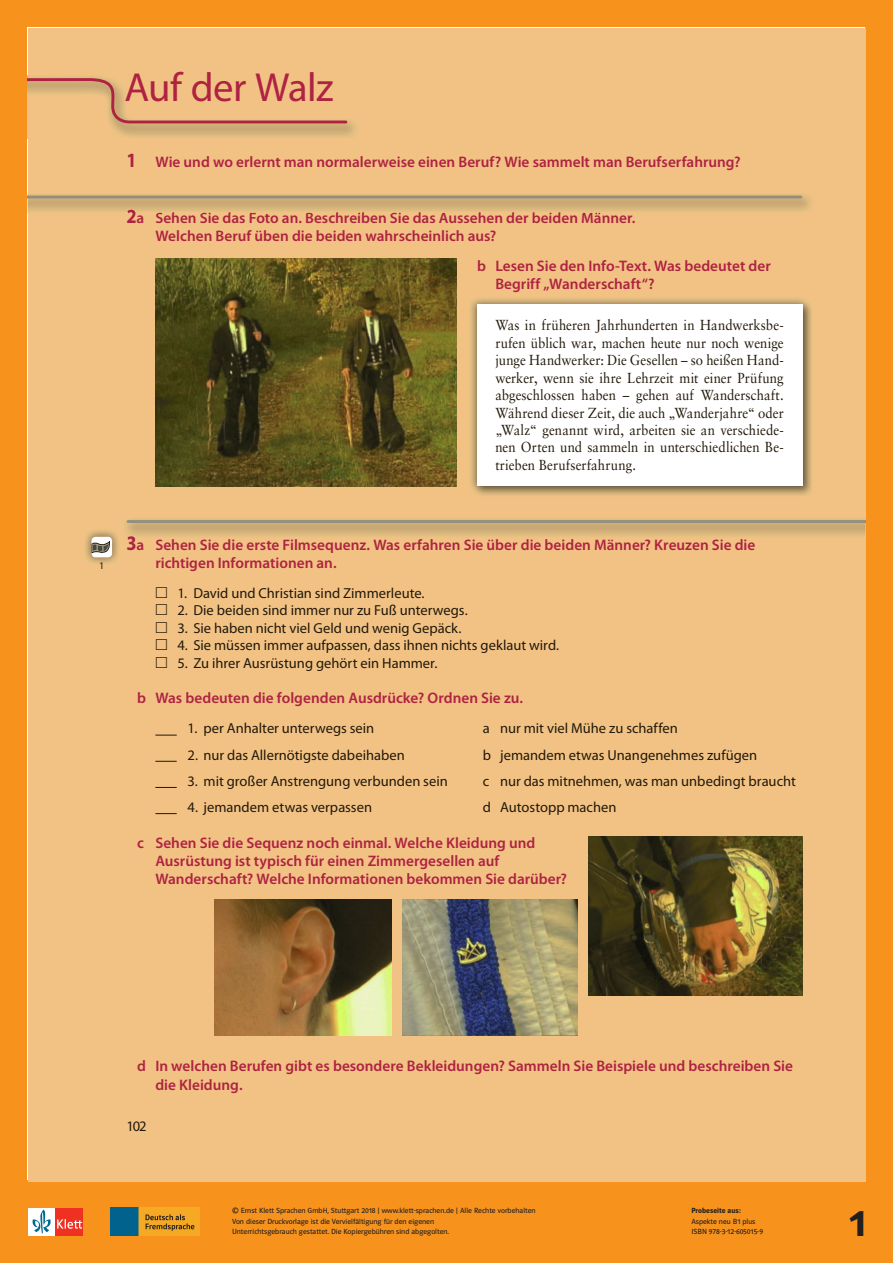
<style>
.page{position:relative;width:893px;height:1263px;background:#f7931d}
.page>*{position:absolute;margin:0;border:0;box-sizing:border-box;transform-origin:0 0}
.t1{font:40.65px "Myriad Pro";letter-spacing:-.015em;color:#ae2341}
.t2{font:39px "Polo ST11 K Hfett";color:#231f20}
.t3{font:600 15.3px/18.1px "Myriad Pro";color:#ae2341}
.t4{font:14.55px "Myriad Pro";color:#22190a}
.t5{font:14.55px/17.4px "Sabon LT Std";letter-spacing:.01em;color:#22190a;text-align:justify;scale:.9 1}
.t6{font:10.2px "Myriad Pro";color:#22190a}
.t7{font:7.5px/10.1px "Polo ST11 K Buch";color:#231f20}
.t8{font:7.5px "Polo ST11 K Hfett";color:#231f20}
.s1{font-weight:700;font-size:20.4px}
</style>
<div class="page">
<div style="left:28px;top:1208px;width:28px;height:27px;background:#fff"></div>
<div style="left:56px;top:1208px;width:27px;height:27px;background:#ef3122"></div>
<svg style="left:57px;top:1219px;width:25px;height:10px"></svg>
<svg style="left:33px;top:1210px;width:18px;height:24px"></svg>
<img style="left:111px;top:1208px;width:88px;height:28px">
<div style="left:28px;top:28px;width:837px;height:1153px;background:#f2c285"></div>
<svg style="left:155px;top:735px;width:22px;height:1px"></svg>
<svg style="left:155px;top:761px;width:22px;height:1px"></svg>
<svg style="left:155px;top:787px;width:22px;height:1px"></svg>
<svg style="left:155px;top:813px;width:22px;height:1px"></svg>
<img style="left:477px;top:306px;width:335px;height:190px">
<img style="left:474px;top:302px;width:336px;height:191px">
<div style="left:477px;top:305px;width:325px;height:181px;background:#fff"></div>
<svg style="left:28px;top:77px;width:321px;height:48px"></svg>
<img style="left:85px;top:530px;width:34px;height:34px">
<div style="left:92px;top:537px;width:20px;height:20px;background:#fff;border-radius:4px"></div>
<svg style="left:92px;top:542px;width:18px;height:11px"></svg>
<img style="left:588px;top:836px;width:214px;height:160px">
<img style="left:214px;top:899px;width:177px;height:136px">
<img style="left:403px;top:899px;width:174px;height:136px">
<img style="left:155px;top:259px;width:301px;height:227px">
<svg style="left:127px;top:210px;width:9px;height:4px"></svg>
<img style="left:156px;top:212px;width:445px;height:2px">
<hr style="left:28px;top:196px;width:773px;height:2px;background:#928f80">
<svg style="left:127px;top:536px;width:9px;height:2px"></svg>
<hr style="left:128px;top:520px;width:737px;height:3px;background:#928f80">
<h1 class="t1" style="left:124px;top:63px;width:211px">Auf der Walz</h1>
<p class="t3" style="left:127px;top:152px;width:616px"><span class="s1">1</span> Wie und wo erlernt man normalerweise einen Beruf? Wie sammelt man Berufserfahrung?</p>
<p class="t3" style="left:155px;top:209px;width:481px;text-indent:-29px"><span class="s1">2</span>a Sehen Sie das Foto an. Beschreiben Sie das Aussehen der beiden Männer.<br>Welchen Beruf üben die beiden wahrscheinlich aus?</p>
<p class="t3" style="left:495px;top:256px;width:277px;text-indent:-18px">b Lesen Sie den Info-Text. Was bedeutet der<br>Begriff „Wanderschaft“?</p>
<p class="t5" style="left:495px;top:316px;width:322px">Was in früheren Jahrhunderten in Handwerksbe&shy;rufen üblich war, machen heute nur noch wenige junge Handwerker: Die Gesellen – so heißen Hand&shy;werker, wenn sie ihre Lehrzeit mit einer Prüfung abgeschlossen haben – gehen auf Wanderschaft.<br>Während dieser Zeit, die auch „Wanderjahre“ oder „Walz“ genannt wird, arbeiten sie an verschiede&shy;nen Orten und sammeln in unterschiedlichen Be&shy;trieben Berufserfahrung.</p>
<p class="t6" style="left:99px;top:559px;width:7px">1</p>
<p class="t3" style="left:155px;top:535px;width:601px;text-indent:-29px"><span class="s1">3</span>a Sehen Sie die erste Filmsequenz. Was erfahren Sie über die beiden Männer? Kreuzen Sie die richtigen Informationen an.</p>
<p class="t4" style="left:155px;top:584px;width:271px">□ 1. David und Christian sind Zimmerleute.</p>
<p class="t4" style="left:155px;top:601px;width:314px">□ 2. Die beiden sind immer nur zu Fuß unterwegs.</p>
<p class="t4" style="left:155px;top:619px;width:308px">□ 3. Sie haben nicht viel Geld und wenig Gepäck.</p>
<p class="t4" style="left:155px;top:636px;width:405px">□ 4. Sie müssen immer aufpassen, dass ihnen nichts geklaut wird.</p>
<p class="t4" style="left:155px;top:654px;width:284px">□ 5. Zu ihrer Ausrüstung gehört ein Hammer.</p>
<p class="t3" style="left:137px;top:688px;width:387px">b Was bedeuten die folgenden Ausdrücke? Ordnen Sie zu.</p>
<p class="t4" style="left:188px;top:719px;width:188px">1. per Anhalter unterwegs sein</p>
<p class="t4" style="left:483px;top:719px;width:197px">a nur mit viel Mühe zu schaffen</p>
<p class="t4" style="left:188px;top:746px;width:219px">2. nur das Allernötigste dabeihaben</p>
<p class="t4" style="left:483px;top:746px;width:276px">b jemandem etwas Unangenehmes zufügen</p>
<p class="t4" style="left:188px;top:772px;width:262px">3. mit großer Anstrengung verbunden sein</p>
<p class="t4" style="left:483px;top:772px;width:315px">c nur das mitnehmen, was man unbedingt braucht</p>
<p class="t4" style="left:188px;top:798px;width:186px">4. jemandem etwas verpassen</p>
<p class="t4" style="left:483px;top:798px;width:135px">d Autostopp machen</p>
<p class="t3" style="left:155px;top:833px;width:413px;text-indent:-18px">c Sehen Sie die Sequenz noch einmal. Welche Kleidung und<br>Ausrüstung ist typisch für einen Zimmergesellen auf<br>Wanderschaft? Welche Informationen bekommen Sie darüber?</p>
<p class="t3" style="left:155px;top:1057px;width:639px;text-indent:-18px">d In welchen Berufen gibt es besondere Bekleidungen? Sammeln Sie Beispiele und beschreiben Sie die Kleidung.</p>
<p class="t4" style="left:127px;top:1117px;width:22px">102</p>
<p class="t7" style="left:232px;top:1206px;width:305px">© Ernst Klett Sprachen GmbH, Stuttgart 2018 | www.klett-sprachen.de | Alle Rechte vorbehalten<br>Von dieser Druckvorlage ist die Vervielfältigung für den eigenen<br>Unterrichtsgebrauch gestattet. Die Kopiergebühren sind abgegolten.</p>
<p class="t8" style="left:691px;top:1207px;width:51px">Probeseite aus:</p>
<p class="t7" style="left:691px;top:1216px;width:73px">Aspekte neu B1 plus<br>ISBN 978-3-12-605015-9</p>
<h2 class="t2" style="left:850px;top:1200px;width:18px">1</h2>
</div>
